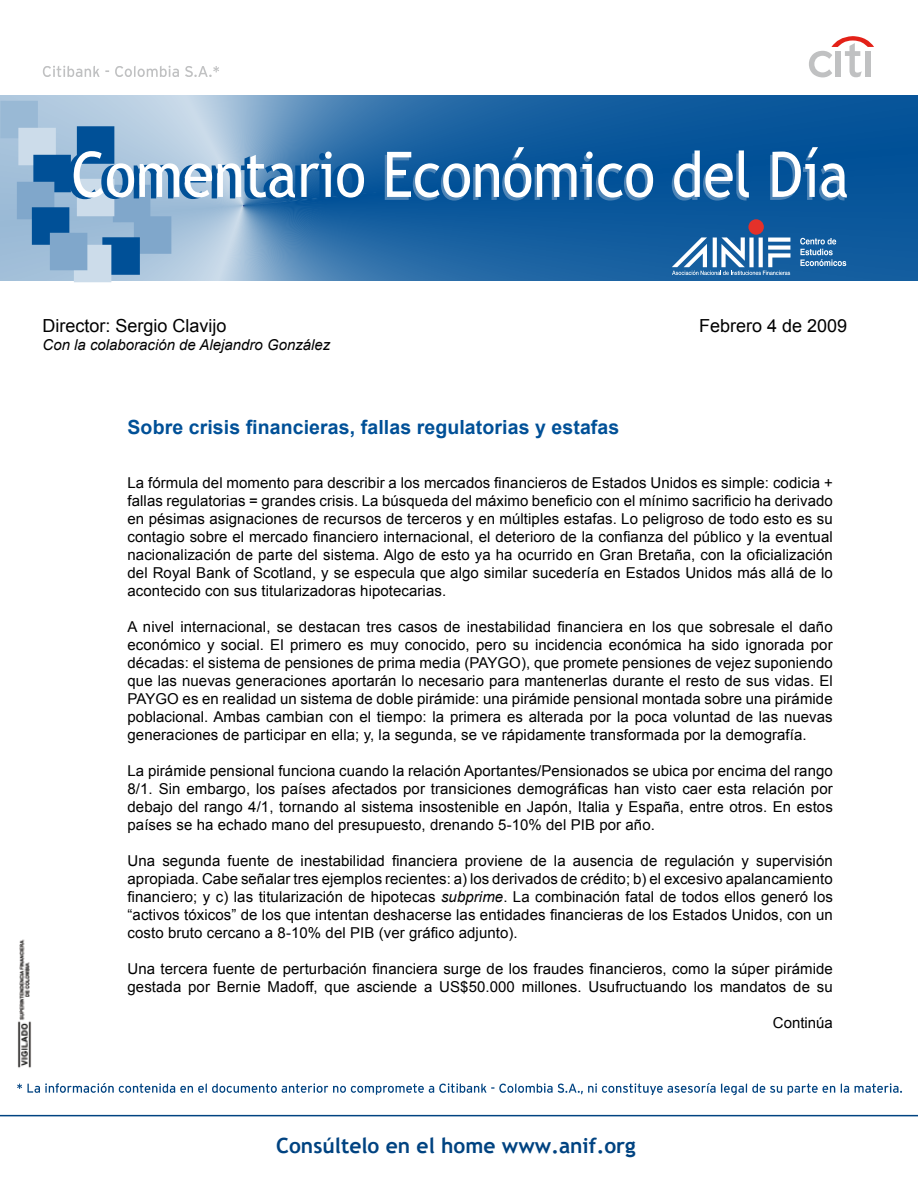
<style>
.page{position:relative;width:918px;height:1188px;background:#fff}
.page>*{position:absolute;margin:0;border:0;box-sizing:border-box;transform-origin:0 0}
.t1{font:63px "Trebuchet MS";color:#4d84b6;scale:.9 1}
.t2{font:700 21px "Trebuchet MS";color:#004381}
.t3{font:700 19.5px "Arial";letter-spacing:.005em;color:#005097}
.t4{font:18px "Arial";color:#000}
.t5{font:15px/18px "Arial";letter-spacing:.005em;color:#000;text-align:justify}
.t6{font:italic 15px "Arial";color:#000}
.s1{color:#005097}
.s2{font-style:italic}
</style>
<div class="page">
<div style="left:74px;top:245px;width:37px;height:37px;border:2px solid #ccdcea"></div>
<svg style="left:0;top:96px;width:918px;height:185px;background:#4a82b5"></svg>
<hr style="left:0;top:1115px;width:918px;height:1px;background:#004381">
<svg style="left:43px;top:66px;width:176px;height:11px"></svg>
<svg style="left:17px;top:1083px;width:885px;height:12px"></svg>
<img style="left:17px;top:939px;width:14px;height:129px">
<svg style="left:809px;top:36px;width:65px;height:41px"></svg>
<h1 class="t1" style="left:66px;top:141px;width:869px"><span class="s1">Comentario</span> Económico del Día</h1>
<p class="t4" style="left:43px;top:316px;width:186px">Director: Sergio Clavijo</p>
<p class="t6" style="left:43px;top:337px;width:289px">Con la colaboración de Alejandro González</p>
<p class="t4" style="left:699px;top:316px;width:150px">Febrero 4 de 2009</p>
<h3 class="t3" style="left:128px;top:416px;width:493px">Sobre crisis financieras, fallas regulatorias y estafas</h3>
<p class="t5" style="left:128px;top:474px;width:707px">La fórmula del momento para describir a los mercados financieros de Estados Unidos es simple: codicia + fallas regulatorias = grandes crisis. La búsqueda del máximo beneficio con el mínimo sacrificio ha derivado en pésimas asignaciones de recursos de terceros y en múltiples estafas. Lo peligroso de todo esto es su contagio sobre el mercado financiero internacional, el deterioro de la confianza del público y la eventual nacionalización de parte del sistema. Algo de esto ya ha ocurrido en Gran Bretaña, con la oficialización del Royal Bank of Scotland, y se especula que algo similar sucedería en Estados Unidos más allá de lo acontecido con sus titularizadoras hipotecarias.</p>
<p class="t5" style="left:128px;top:618px;width:707px">A nivel internacional, se destacan tres casos de inestabilidad financiera en los que sobresale el daño económico y social. El primero es muy conocido, pero su incidencia económica ha sido ignorada por décadas: el sistema de pensiones de prima media (PAYGO), que promete pensiones de vejez suponiendo que las nuevas generaciones aportarán lo necesario para mantenerlas durante el resto de sus vidas. El PAYGO es en realidad un sistema de doble pirámide: una pirámide pensional montada sobre una pirámide poblacional. Ambas cambian con el tiempo: la primera es alterada por la poca voluntad de las nuevas generaciones de participar en ella; y, la segunda, se ve rápidamente transformada por la demografía.</p>
<p class="t5" style="left:128px;top:762px;width:707px">La pirámide pensional funciona cuando la relación Aportantes/Pensionados se ubica por encima del rango 8/1. Sin embargo, los países afectados por transiciones demográficas han visto caer esta relación por debajo del rango 4/1, tornando al sistema insostenible en Japón, Italia y España, entre otros. En estos países se ha echado mano del presupuesto, drenando 5-10% del PIB por año.</p>
<p class="t5" style="left:128px;top:852px;width:707px">Una segunda fuente de inestabilidad financiera proviene de la ausencia de regulación y supervisión apropiada. Cabe señalar tres ejemplos recientes: a) los derivados de crédito; b) el excesivo apalancamiento financiero; y c) las titularización de hipotecas <span class="s2">subprime</span>. La combinación fatal de todos ellos generó los “activos tóxicos” de los que intentan deshacerse las entidades financieras de los Estados Unidos, con un costo bruto cercano a 8-10% del PIB (ver gráfico adjunto).</p>
<p class="t5" style="left:128px;top:960px;width:707px">Una tercera fuente de perturbación financiera surge de los fraudes financieros, como la súper pirámide gestada por Bernie Madoff, que asciende a US$50.000 millones. Usufructuando los mandatos de su</p>
<h2 class="t2" style="left:276px;top:1132px;width:361px">Consúltelo en el home www.anif.org</h2>
<p class="t5" style="left:773px;top:1014px;width:62px">Continúa</p>
</div>
